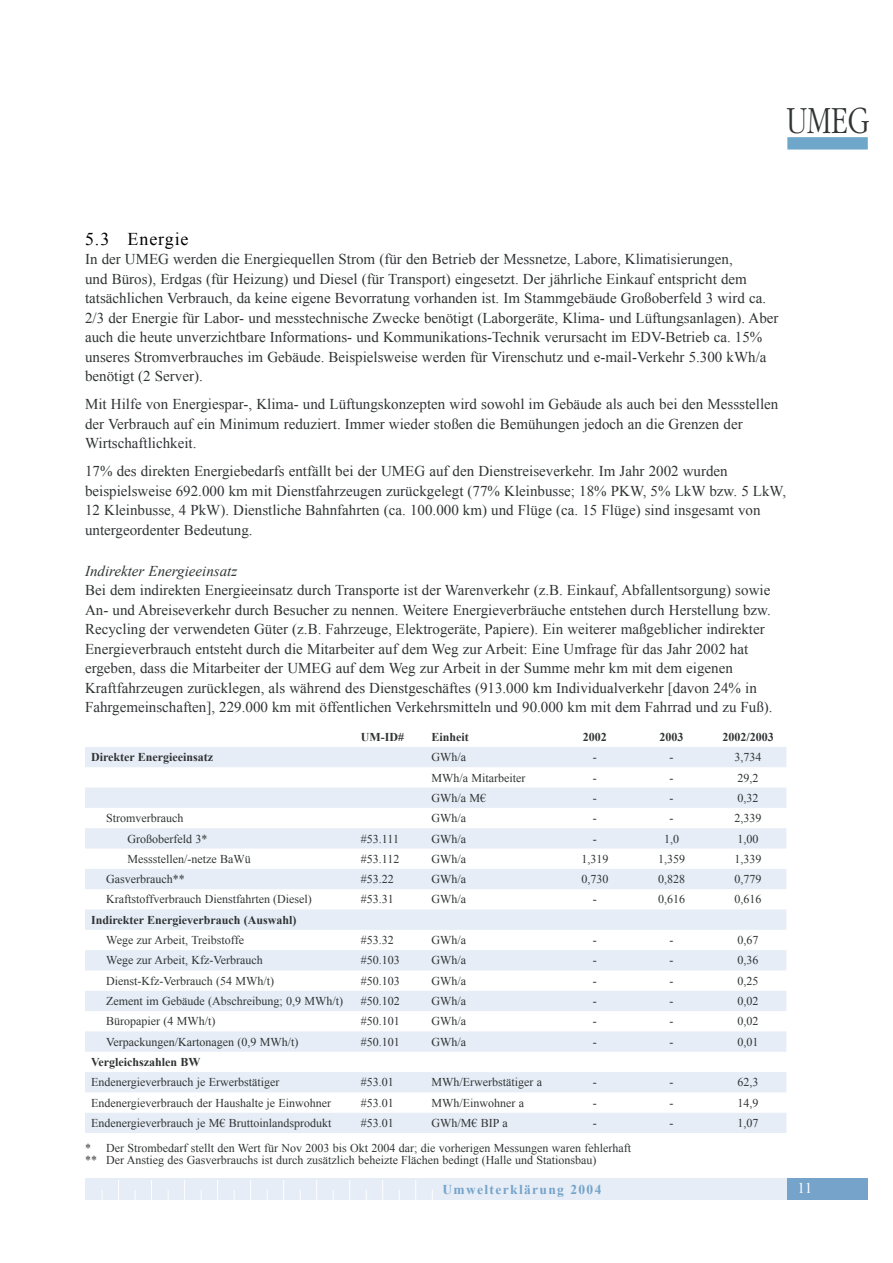
<style>
.page{position:relative;width:893px;height:1263px;background:#fff}
.page>*{position:absolute;margin:0;border:0;box-sizing:border-box;transform-origin:0 0}
.t1{font:300 40.05px "Garamond";color:#303334;scale:.75 1}
.t2{font:18px "Times New Roman";letter-spacing:.05em;color:#000}
.t3{font:15px/19.5px "Times New Roman";color:#303334}
.t4{font:italic 15px "Times New Roman";color:#303334}
.t5{font:15px "Times New Roman";color:#fff}
.t6{font:700 13.5px "Times New Roman";letter-spacing:.1em;color:#75a3ca}
.t7{font:12px/12px "Times New Roman";color:#303334}
.t8{font:700 12px "Times New Roman";color:#303334}
</style>
<div class="page">
<div style="left:85px;top:1178px;width:782px;height:21px;background:#e6edf6"></div>
<div style="left:787px;top:1178px;width:80px;height:21px;background:#75a3ca"></div>
<svg style="left:151px;top:1180px;width:1px;height:19px"></svg>
<svg style="left:118px;top:1180px;width:1px;height:19px"></svg>
<svg style="left:184px;top:1180px;width:1px;height:19px"></svg>
<svg style="left:217px;top:1180px;width:1px;height:19px"></svg>
<svg style="left:250px;top:1180px;width:1px;height:19px"></svg>
<svg style="left:283px;top:1180px;width:1px;height:19px"></svg>
<svg style="left:316px;top:1180px;width:1px;height:19px"></svg>
<svg style="left:349px;top:1180px;width:1px;height:19px"></svg>
<svg style="left:382px;top:1180px;width:1px;height:20px"></svg>
<svg style="left:415px;top:1180px;width:1px;height:20px"></svg>
<svg style="left:787px;top:137px;width:81px;height:13px"></svg>
<svg style="left:85px;top:747px;width:701px;height:386px;fill:#e6edf6"></svg>
<h1 class="t1" style="left:786px;top:99px;width:114px">UMEG</h1>
<p class="t2" style="left:85px;top:227px;width:105px">5.3 Energie</p>
<p class="t3" style="left:85px;top:249px;width:695px">In der UMEG werden die Energiequellen Strom (für den Betrieb der Messnetze, Labore, Klimatisierungen,<br>und Büros), Erdgas (für Heizung) und Diesel (für Transport) eingesetzt. Der jährliche Einkauf entspricht dem tatsächlichen Verbrauch, da keine eigene Bevorratung vorhanden ist. Im Stammgebäude Großoberfeld 3 wird ca.<br>2/3 der Energie für Labor- und messtechnische Zwecke benötigt (Laborgeräte, Klima- und Lüftungsanlagen). Aber auch die heute unverzichtbare Informations- und Kommunikations-Technik verursacht im EDV-Betrieb ca. 15% unseres Stromverbrauches im Gebäude. Beispielsweise werden für Virenschutz und e-mail-Verkehr 5.300 kWh/a benötigt (2 Server).</p>
<p class="t3" style="left:85px;top:394px;width:695px">Mit Hilfe von Energiespar-, Klima- und Lüftungskonzepten wird sowohl im Gebäude als auch bei den Messstellen der Verbrauch auf ein Minimum reduziert. Immer wieder stoßen die Bemühungen jedoch an die Grenzen der<br>Wirtschaftlichkeit.</p>
<p class="t3" style="left:85px;top:461px;width:703px">17% des direkten Energiebedarfs entfällt bei der UMEG auf den Dienstreiseverkehr. Im Jahr 2002 wurden beispielsweise 692.000 km mit Dienstfahrzeugen zurückgelegt (77% Kleinbusse; 18% PKW, 5% LkW bzw. 5 LkW, 12 Kleinbusse, 4 PkW). Dienstliche Bahnfahrten (ca. 100.000 km) und Flüge (ca. 15 Flüge) sind insgesamt von untergeordenter Bedeutung.</p>
<p class="t4" style="left:85px;top:560px;width:154px">Indirekter Energieeinsatz</p>
<p class="t3" style="left:85px;top:580px;width:689px">Bei dem indirekten Energieeinsatz durch Transporte ist der Warenverkehr (z.B. Einkauf, Abfallentsorgung) sowie An- und Abreiseverkehr durch Besucher zu nennen. Weitere Energieverbräuche entstehen durch Herstellung bzw.<br>Recycling der verwendeten Güter (z.B. Fahrzeuge, Elektrogeräte, Papiere). Ein weiterer maßgeblicher indirekter Energieverbrauch entsteht durch die Mitarbeiter auf dem Weg zur Arbeit: Eine Umfrage für das Jahr 2002 hat ergeben, dass die Mitarbeiter der UMEG auf dem Weg zur Arbeit in der Summe mehr km mit dem eigenen Kraftfahrzeugen zurücklegen, als während des Dienstgeschäftes (913.000 km Individualverkehr [davon 24% in Fahrgemeinschaften], 229.000 km mit öffentlichen Verkehrsmitteln und 90.000 km mit dem Fahrrad und zu Fuß).</p>
<p class="t8" style="left:361px;top:729px;width:45px">UM-ID#</p>
<p class="t8" style="left:431px;top:729px;width:39px">Einheit</p>
<p class="t8" style="left:583px;top:729px;width:25px">2002</p>
<p class="t8" style="left:659px;top:729px;width:25px">2003</p>
<p class="t8" style="left:722px;top:729px;width:53px">2002/2003</p>
<p class="t8" style="left:91px;top:749px;width:124px">Direkter Energieeinsatz</p>
<p class="t7" style="left:431px;top:751px;width:36px">GWh/a</p>
<p class="t7" style="left:593px;top:751px;width:5px">-</p>
<p class="t7" style="left:669px;top:751px;width:5px">-</p>
<p class="t7" style="left:735px;top:751px;width:28px">3,734</p>
<p class="t7" style="left:431px;top:771px;width:95px">MWh/a Mitarbeiter</p>
<p class="t7" style="left:593px;top:771px;width:5px">-</p>
<p class="t7" style="left:669px;top:771px;width:5px">-</p>
<p class="t7" style="left:738px;top:771px;width:22px">29,2</p>
<p class="t7" style="left:431px;top:792px;width:56px">GWh/a M€</p>
<p class="t7" style="left:593px;top:792px;width:5px">-</p>
<p class="t7" style="left:669px;top:792px;width:5px">-</p>
<p class="t7" style="left:738px;top:792px;width:22px">0,32</p>
<p class="t7" style="left:106px;top:812px;width:79px">Stromverbrauch</p>
<p class="t7" style="left:431px;top:812px;width:36px">GWh/a</p>
<p class="t7" style="left:593px;top:812px;width:5px">-</p>
<p class="t7" style="left:669px;top:812px;width:5px">-</p>
<p class="t7" style="left:735px;top:812px;width:28px">2,339</p>
<p class="t7" style="left:128px;top:832px;width:81px">Großoberfeld 3*</p>
<p class="t7" style="left:361px;top:832px;width:40px">#53.111</p>
<p class="t7" style="left:431px;top:832px;width:36px">GWh/a</p>
<p class="t7" style="left:593px;top:832px;width:5px">-</p>
<p class="t7" style="left:664px;top:832px;width:16px">1,0</p>
<p class="t7" style="left:738px;top:832px;width:22px">1,00</p>
<p class="t7" style="left:128px;top:853px;width:125px">Messstellen/-netze BaWü</p>
<p class="t7" style="left:361px;top:853px;width:40px">#53.112</p>
<p class="t7" style="left:431px;top:853px;width:36px">GWh/a</p>
<p class="t7" style="left:581px;top:853px;width:28px">1,319</p>
<p class="t7" style="left:658px;top:853px;width:28px">1,359</p>
<p class="t7" style="left:735px;top:853px;width:28px">1,339</p>
<p class="t7" style="left:106px;top:873px;width:80px">Gasverbrauch**</p>
<p class="t7" style="left:361px;top:873px;width:34px">#53.22</p>
<p class="t7" style="left:431px;top:873px;width:36px">GWh/a</p>
<p class="t7" style="left:581px;top:873px;width:28px">0,730</p>
<p class="t7" style="left:658px;top:873px;width:28px">0,828</p>
<p class="t7" style="left:735px;top:873px;width:28px">0,779</p>
<p class="t7" style="left:106px;top:893px;width:207px">Kraftstoffverbrauch Dienstfahrten (Diesel)</p>
<p class="t7" style="left:361px;top:893px;width:34px">#53.31</p>
<p class="t7" style="left:431px;top:893px;width:36px">GWh/a</p>
<p class="t7" style="left:593px;top:893px;width:5px">-</p>
<p class="t7" style="left:658px;top:893px;width:28px">0,616</p>
<p class="t7" style="left:735px;top:893px;width:28px">0,616</p>
<p class="t8" style="left:91px;top:911px;width:207px">Indirekter Energieverbrauch (Auswahl)</p>
<p class="t7" style="left:106px;top:934px;width:139px">Wege zur Arbeit, Treibstoffe</p>
<p class="t7" style="left:361px;top:934px;width:34px">#53.32</p>
<p class="t7" style="left:431px;top:934px;width:36px">GWh/a</p>
<p class="t7" style="left:593px;top:934px;width:5px">-</p>
<p class="t7" style="left:669px;top:934px;width:5px">-</p>
<p class="t7" style="left:738px;top:934px;width:22px">0,67</p>
<p class="t7" style="left:106px;top:954px;width:158px">Wege zur Arbeit, Kfz-Verbrauch</p>
<p class="t7" style="left:361px;top:954px;width:40px">#50.103</p>
<p class="t7" style="left:431px;top:954px;width:36px">GWh/a</p>
<p class="t7" style="left:593px;top:954px;width:5px">-</p>
<p class="t7" style="left:669px;top:954px;width:5px">-</p>
<p class="t7" style="left:738px;top:954px;width:22px">0,36</p>
<p class="t7" style="left:106px;top:974px;width:169px">Dienst-Kfz-Verbrauch (54 MWh/t)</p>
<p class="t7" style="left:361px;top:974px;width:40px">#50.103</p>
<p class="t7" style="left:431px;top:974px;width:36px">GWh/a</p>
<p class="t7" style="left:593px;top:974px;width:5px">-</p>
<p class="t7" style="left:669px;top:974px;width:5px">-</p>
<p class="t7" style="left:738px;top:974px;width:22px">0,25</p>
<p class="t7" style="left:106px;top:995px;width:238px">Zement im Gebäude (Abschreibung; 0,9 MWh/t)</p>
<p class="t7" style="left:361px;top:995px;width:40px">#50.102</p>
<p class="t7" style="left:431px;top:995px;width:36px">GWh/a</p>
<p class="t7" style="left:593px;top:995px;width:5px">-</p>
<p class="t7" style="left:669px;top:995px;width:5px">-</p>
<p class="t7" style="left:738px;top:995px;width:22px">0,02</p>
<p class="t7" style="left:106px;top:1015px;width:111px">Büropapier (4 MWh/t)</p>
<p class="t7" style="left:361px;top:1015px;width:40px">#50.101</p>
<p class="t7" style="left:431px;top:1015px;width:36px">GWh/a</p>
<p class="t7" style="left:593px;top:1015px;width:5px">-</p>
<p class="t7" style="left:669px;top:1015px;width:5px">-</p>
<p class="t7" style="left:738px;top:1015px;width:22px">0,02</p>
<p class="t7" style="left:106px;top:1035px;width:194px">Verpackungen/Kartonagen (0,9 MWh/t)</p>
<p class="t7" style="left:361px;top:1035px;width:40px">#50.101</p>
<p class="t7" style="left:431px;top:1035px;width:36px">GWh/a</p>
<p class="t7" style="left:593px;top:1035px;width:5px">-</p>
<p class="t7" style="left:669px;top:1035px;width:5px">-</p>
<p class="t7" style="left:738px;top:1035px;width:22px">0,01</p>
<p class="t8" style="left:91px;top:1053px;width:111px">Vergleichszahlen BW</p>
<p class="t7" style="left:91px;top:1076px;width:190px">Endenergieverbrauch je Erwerbstätiger</p>
<p class="t7" style="left:361px;top:1076px;width:34px">#53.01</p>
<p class="t7" style="left:431px;top:1076px;width:112px">MWh/Erwerbstätiger a</p>
<p class="t7" style="left:593px;top:1076px;width:5px">-</p>
<p class="t7" style="left:669px;top:1076px;width:5px">-</p>
<p class="t7" style="left:738px;top:1076px;width:22px">62,3</p>
<p class="t7" style="left:91px;top:1096px;width:242px">Endenergieverbrauch der Haushalte je Einwohner</p>
<p class="t7" style="left:361px;top:1096px;width:34px">#53.01</p>
<p class="t7" style="left:431px;top:1096px;width:94px">MWh/Einwohner a</p>
<p class="t7" style="left:593px;top:1096px;width:5px">-</p>
<p class="t7" style="left:669px;top:1096px;width:5px">-</p>
<p class="t7" style="left:738px;top:1096px;width:22px">14,9</p>
<p class="t7" style="left:91px;top:1117px;width:242px">Endenergieverbrauch je M€ Bruttoinlandsprodukt</p>
<p class="t7" style="left:361px;top:1117px;width:34px">#53.01</p>
<p class="t7" style="left:431px;top:1117px;width:78px">GWh/M€ BIP a</p>
<p class="t7" style="left:593px;top:1117px;width:5px">-</p>
<p class="t7" style="left:669px;top:1117px;width:5px">-</p>
<p class="t7" style="left:738px;top:1117px;width:22px">1,07</p>
<p class="t7" style="left:85px;top:1142px;width:548px">* Der Strombedarf stellt den Wert für Nov 2003 bis Okt 2004 dar; die vorherigen Messungen waren fehlerhaft ** Der Anstieg des Gasverbrauchs ist durch zusätzlich beheizte Flächen bedingt (Halle und Stationsbau)</p>
<p class="t6" style="left:442px;top:1179px;width:161px">Umwelterklärung 2004</p>
<p class="t5" style="left:797px;top:1177px;width:16px">11</p>
</div>
